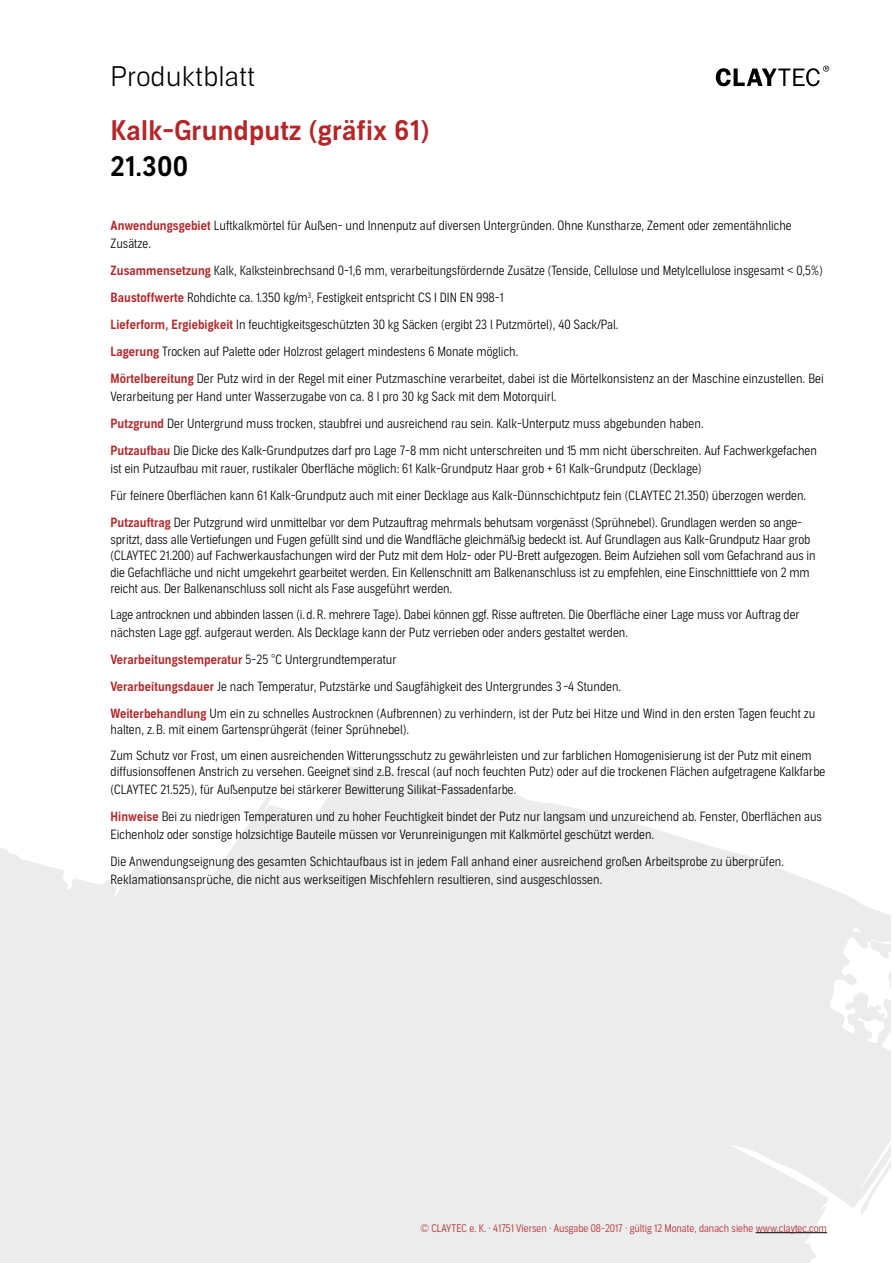
<style>
.page{position:relative;width:893px;height:1263px;background:#fff}
.page>*{position:absolute;margin:0;border:0;box-sizing:border-box;transform-origin:0 0}
.t1{font:27px "Aago Sm";letter-spacing:.01em;color:#b52628}
.t2{font:300 27px "Aago";letter-spacing:.01em;color:#000}
.t3{font:27px "Aago Sm";color:#000}
.t4{font:300 12.75px/27px "Aago Condensed";color:#000}
.t5{font:300 10.5px "Aago Condensed";color:#b52628}
.s1{font-family:"Aago Condensed Sm";font-weight:400;color:#b52628}
</style>
<div class="page">
<svg style="left:0;top:766px;width:891px;height:496px;fill:#ececed"></svg>
<hr style="left:756px;top:1232px;width:71px;height:1px;background:#000">
<svg style="left:716px;top:66px;width:113px;height:20px"></svg>
<h1 class="t2" style="left:111px;top:61px;width:146px">Produktblatt</h1>
<h1 class="t1" style="left:111px;top:115px;width:320px">Kalk-Grundputz (gräfix 61)</h1>
<h1 class="t3" style="left:111px;top:151px;width:79px">21.300</h1>
<p class="t4" style="left:111px;top:217px;width:683px;line-height:18px"><span class="s1">Anwendungsgebiet</span> Luftkalkmörtel für Außen- und Innenputz auf diversen Untergründen. Ohne Kunstharze, Zement oder zementähnliche<br>Zusätze.</p>
<p class="t4" style="left:111px;top:258px;width:715px"><span class="s1">Zusammensetzung</span> Kalk, Kalksteinbrechsand 0-1,6 mm, verarbeitungsfördernde Zusätze (Tenside, Cellulose und Metylcellulose insgesamt &lt; 0,5%)<br><span class="s1">Baustoffwerte</span> Rohdichte ca. 1.350 kg/m<sup>3</sup>, Festigkeit entspricht CS I DIN EN 998-1<br><span class="s1">Lieferform, Ergiebigkeit</span> In feuchtigkeitsgeschützten 30 kg Säcken (ergibt 23 l Putzmörtel), 40 Sack/Pal.<br><span class="s1">Lagerung</span> Trocken auf Palette oder Holzrost gelagert mindestens 6 Monate möglich.<br><span class="s1">Mörtelbereitung</span> Der Putz wird in der Regel mit einer Putzmaschine verarbeitet, dabei ist die Mörtelkonsistenz an der Maschine einzustellen. Bei</p>
<p class="t4" style="left:111px;top:384px;width:708px">Verarbeitung per Hand unter Wasserzugabe von ca. 8 l pro 30 kg Sack mit dem Motorquirl.<br><span class="s1">Putzgrund</span> Der Untergrund muss trocken, staubfrei und ausreichend rau sein. Kalk-Unterputz muss abgebunden haben.<br><span class="s1">Putzaufbau</span> Die Dicke des Kalk-Grundputzes darf pro Lage 7-8 mm nicht unterschreiten und 15 mm nicht überschreiten. Auf Fachwerkgefachen</p>
<p class="t4" style="left:111px;top:456px;width:697px">ist ein Putzaufbau mit rauer, rustikaler Oberfläche möglich: 61 Kalk-Grundputz Haar grob + 61 Kalk-Grundputz (Decklage)<br>Für feinere Oberflächen kann 61 Kalk-Grundputz auch mit einer Decklage aus Kalk-Dünnschichtputz fein (CLAYTEC 21.350) überzogen werden.<br><span class="s1">Putzauftrag</span> Der Putzgrund wird unmittelbar vor dem Putzauftrag mehrmals behutsam vorgenässt (Sprühnebel). Grundlagen werden so ange-</p>
<p class="t4" style="left:111px;top:531px;width:707px;line-height:16.5px">spritzt, dass alle Vertiefungen und Fugen gefüllt sind und die Wandfläche gleichmäßig bedeckt ist. Auf Grundlagen aus Kalk-Grundputz Haar grob (CLAYTEC 21.200) auf Fachwerkausfachungen wird der Putz mit dem Holz- oder PU-Brett aufgezogen. Beim Aufziehen soll vom Gefachrand aus in die Gefachfläche und nicht umgekehrt gearbeitet werden. Ein Kellenschnitt am Balkenanschluss ist zu empfehlen, eine Einschnitttiefe von 2 mm reicht aus. Der Balkenanschluss soll nicht als Fase ausgeführt werden.</p>
<p class="t4" style="left:111px;top:606px;width:691px;line-height:18px">Lage antrocknen und abbinden lassen (i. d. R. mehrere Tage). Dabei können ggf. Risse auftreten. Die Oberfläche einer Lage muss vor Auftrag der nächsten Lage ggf. aufgeraut werden. Als Decklage kann der Putz verrieben oder anders gestaltet werden.</p>
<p class="t4" style="left:111px;top:646px;width:706px"><span class="s1">Verarbeitungstemperatur</span> 5-25 °C Untergrundtemperatur<br><span class="s1">Verarbeitungsdauer</span> Je nach Temperatur, Putzstärke und Saugfähigkeit des Untergrundes 3 -4 Stunden.<br><span class="s1">Weiterbehandlung</span> Um ein zu schnelles Austrocknen (Aufbrennen) zu verhindern, ist der Putz bei Hitze und Wind in den ersten Tagen feucht zu</p>
<p class="t4" style="left:111px;top:718px;width:703px;line-height:25.5px">halten, z.B. mit einem Gartensprühgerät (feiner Sprühnebel).<br>Zum Schutz vor Frost, um einen ausreichenden Witterungsschutz zu gewährleisten und zur farblichen Homogenisierung ist der Putz mit einem</p>
<p class="t4" style="left:111px;top:763px;width:716px;line-height:18px">diffusionsoffenen Anstrich zu versehen. Geeignet sind z.B. frescal (auf noch feuchten Putz) oder auf die trockenen Flächen aufgetragene Kalkfarbe (CLAYTEC 21.525), für Außenputze bei stärkerer Bewitterung Silikat-Fassadenfarbe.</p>
<p class="t4" style="left:111px;top:808px;width:713px;line-height:18px"><span class="s1">Hinweise</span> Bei zu niedrigen Temperaturen und zu hoher Feuchtigkeit bindet der Putz nur langsam und unzureichend ab. Fenster, Oberflächen aus<br>Eichenholz oder sonstige holzsichtige Bauteile müssen vor Verunreinigungen mit Kalkmörtel geschützt werden.</p>
<p class="t4" style="left:111px;top:853px;width:675px;line-height:18px">Die Anwendungseignung des gesamten Schichtaufbaus ist in jedem Fall anhand einer ausreichend großen Arbeitsprobe zu überprüfen.<br>Reklamationsansprüche, die nicht aus werkseitigen Mischfehlern resultieren, sind ausgeschlossen.</p>
<p class="t5" style="left:420px;top:1222px;width:408px">© CLAYTEC e. K. · 41751 Viersen · Ausgabe 08-2017 · gültig 12 Monate, danach siehe www.claytec.com</p>
</div>
